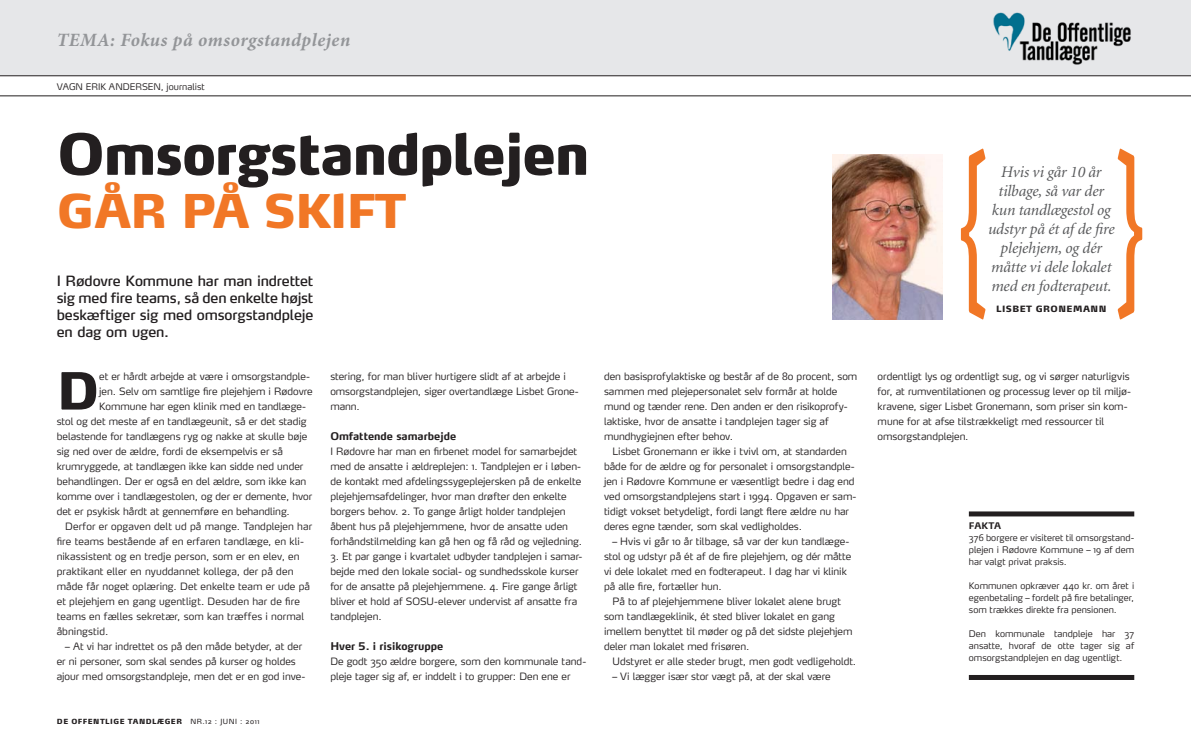
<style>
.page{position:relative;width:1191px;height:738px;background:#fff}
.page>*{position:absolute;margin:0;border:0;box-sizing:border-box;transform-origin:0 0}
.t1{font:900 56px "Max LF";color:#231f20}
.t2{font:900 50.6px "Max";color:#231f20}
.t3{font:900 46px "Max LF";letter-spacing:-.025em;color:#f17726}
.t4{font:italic 700 18.7px "Minion Pro";letter-spacing:.025em;color:#939598}
.t5{font:italic 16px/19px "Minion";letter-spacing:-.01em;color:#57585a;text-align:center}
.t6{font:14px/17px "Max";letter-spacing:-.01em;color:#231f20;text-align:justify}
.t7{font:700 10.5px "Max LF";color:#231f20}
.t8{font:300 10px/15px "Max";color:#231f20}
.t9{font:300 9px/12px "Max";letter-spacing:.005em;color:#231f20;text-align:justify}
.t10{font:700 9px "Max LF";letter-spacing:.005em;color:#231f20}
.t11{font:900 8.6px "Max LF";letter-spacing:.05em;color:#231f20}
.t12{font:900 7px "Max LF";letter-spacing:.07em;color:#231f20}
.s1{font-family:"Max";font-weight:400}
</style>
<div class="page">
<div style="left:0;top:0;width:1191px;height:76px;background:#e6e7e9"></div>
<hr style="left:0;top:95px;width:1191px;height:1px;background:#231f20">
<img style="left:990px;top:12px;width:144px;height:52px">
<div style="left:969px;top:511px;width:165px;height:5px;background:#231f20"></div>
<div style="left:969px;top:674px;width:165px;height:5px;background:#231f20"></div>
<img style="left:832px;top:154px;width:110px;height:165px">
<svg style="left:961px;top:148px;width:24px;height:171px"></svg>
<svg style="left:1117px;top:148px;width:25px;height:171px"></svg>
<h3 class="t4" style="left:57px;top:26px;width:295px">TEMA: Fokus på omsorgstandplejen</h3>
<p class="t9" style="left:57px;top:80px;width:41px">Vagn Erik</p>
<p class="t9" style="left:109px;top:80px;width:21px">Anderse</p>
<p class="t9" style="left:154px;top:80px;width:53px">n, journalist</p>
<h1 class="t1" style="left:57px;top:119px;width:534px">OMSORGSTANDPLEJEN</h1>
<h3 class="t3" style="left:57px;top:182px;width:351px">GÅR PÅ SKIFT</h3>
<h3 class="t6" style="left:57px;top:272px;width:258px">I Rødovre Kommune har man indrettet sig med fire teams, så den enkelte højst beskæftiger sig med omsorgstandpleje en dag om ugen.</h3>
<h2 class="t2" style="left:57px;top:359px;width:44px">D</h2>
<p class="t8" style="left:99px;top:368px;width:212px">et er hårdt arbejde at være i omsorgstandple-</p>
<p class="t8" style="left:99px;top:383px;width:215px">jen. Selv om samtlige fire plejehjem i Rødovre</p>
<p class="t8" style="left:99px;top:398px;width:208px">Kommune har egen klinik med en tandlæge-</p>
<p class="t8" style="left:57px;top:413px;width:251px">stol og det meste af en tandlægeunit, så er det stadig</p>
<p class="t8" style="left:57px;top:428px;width:252px">belastende for tandlægens ryg og nakke at skulle bøje</p>
<p class="t8" style="left:57px;top:443px;width:228px">sig ned over de ældre, fordi de eksempelvis er så</p>
<p class="t8" style="left:57px;top:458px;width:248px">krumryggede, at tandlægen ikke kan sidde ned under</p>
<p class="t8" style="left:57px;top:473px;width:251px">behandlingen. Der er også en del ældre, som ikke kan</p>
<p class="t8" style="left:57px;top:488px;width:257px">komme over i tandlægestolen, og der er demente, hvor</p>
<p class="t8" style="left:57px;top:503px;width:235px">det er psykisk hårdt at gennemføre en behandling.</p>
<p class="t8" style="left:65px;top:518px;width:248px">Derfor er opgaven delt ud på mange. Tandplejen har</p>
<p class="t8" style="left:57px;top:533px;width:249px">fire teams bestående af en erfaren tandlæge, en kli-</p>
<p class="t8" style="left:57px;top:548px;width:244px">nikassistent og en tredje person, som er en elev, en</p>
<p class="t8" style="left:57px;top:563px;width:238px">praktikant eller en nyuddannet kollega, der på den</p>
<p class="t8" style="left:57px;top:578px;width:255px">måde får noget oplæring. Det enkelte team er ude på</p>
<p class="t8" style="left:57px;top:593px;width:245px">et plejehjem en gang ugentligt. Desuden har de fire</p>
<p class="t8" style="left:57px;top:608px;width:249px">teams en fælles sekretær, som kan træffes i normal</p>
<p class="t8" style="left:57px;top:623px;width:53px">åbningstid.</p>
<p class="t8" style="left:57px;top:638px;width:250px;text-indent:8px">– At vi har indrettet os på den måde betyder, at der er ni personer, som skal sendes på kurser og holdes ajour med omsorgstandpleje, men det er en god inve-</p>
<p class="t12" style="left:57px;top:716px;width:204px">DE OFFENTLIGE TANDLÆGER <span class="s1">NR.12 : juni : 2011</span></p>
<p class="t8" style="left:330px;top:368px;width:250px">stering, for man bliver hurtigere slidt af at arbejde i omsorgstandplejen, siger overtandlæge Lisbet Grone&shy;mann.</p>
<p class="t7" style="left:330px;top:429px;width:127px">Omfattende samarbejde</p>
<p class="t8" style="left:330px;top:443px;width:253px">I Rødovre har man en firbenet model for samarbejdet med de ansatte i ældreplejen: 1. Tandplejen er i løben&shy;de kontakt med afdelingssygeplejersken på de enkelte plejehjemsafdelinger, hvor man drøfter den enkelte borgers behov. 2. To gange årligt holder tandplejen åbent hus på plejehjemmene, hvor de ansatte uden forhåndstilmelding kan gå hen og få råd og vejledning.</p>
<p class="t8" style="left:330px;top:548px;width:254px">3. Et par gange i kvartalet udbyder tandplejen i samar&shy;bejde med den lokale social- og sundhedsskole kurser for de ansatte på plejehjemmene. 4. Fire gange årligt bliver et hold af SOSU-elever undervist af ansatte fra tandplejen.</p>
<p class="t7" style="left:330px;top:639px;width:114px">Hver 5. i risikogruppe</p>
<p class="t8" style="left:330px;top:653px;width:257px">De godt 350 ældre borgere, som den kommunale tand&shy;pleje tager sig af, er inddelt i to grupper: Den ene er</p>
<p class="t8" style="left:604px;top:368px;width:255px">den basisprofylaktiske og består af de 80 procent, som sammen med plejepersonalet selv formår at holde mund og tænder rene. Den anden er den risikoprofy&shy;laktiske, hvor de ansatte i tandplejen tager sig af mundhygiejnen efter behov.</p>
<p class="t8" style="left:604px;top:443px;width:254px;text-indent:8px">Lisbet Gronemann er ikke i tvivl om, at standarden både for de ældre og for personalet i omsorgstandple&shy;jen i Rødovre Kommune er væsentligt bedre i dag end ved omsorgstandplejens start i 1994. Opgaven er sam&shy;tidigt vokset betydeligt, fordi langt flere ældre nu har deres egne tænder, som skal vedligholdes.</p>
<p class="t8" style="left:604px;top:533px;width:249px;text-indent:8px">– Hvis vi går 10 år tilbage, så var der kun tandlæge&shy;stol og udstyr på ét af de fire plejehjem, og dér måtte vi dele lokalet med en fodterapeut. I dag har vi klinik på alle fire, fortæller hun.</p>
<p class="t8" style="left:604px;top:593px;width:250px;text-indent:8px">På to af plejehjemmene bliver lokalet alene brugt som tandlægeklinik, ét sted bliver lokalet en gang imellem benyttet til møder og på det sidste plejehjem deler man lokalet med frisøren.</p>
<p class="t8" style="left:612px;top:653px;width:245px">Udstyret er alle steder brugt, men godt vedligeholdt.</p>
<p class="t8" style="left:612px;top:668px;width:220px">– Vi lægger især stor vægt på, at der skal være</p>
<h3 class="t5" style="left:988px;top:163px;width:128px">Hvis vi går 10 år tilbage, så var der kun tandlægestol og udstyr på ét af de fire plejehjem, og dér måtte vi dele lokalet med en fodterapeut.</h3>
<p class="t11" style="left:996px;top:303px;width:112px">LISBET GRONEMANN</p>
<p class="t8" style="left:877px;top:368px;width:255px">ordentligt lys og ordentligt sug, og vi sørger naturligvis for, at rumventilationen og processug lever op til miljø&shy;kravene, siger Lisbet Gronemann, som priser sin kom&shy;mune for at afse tilstrækkeligt med ressourcer til omsorgstandplejen.</p>
<p class="t10" style="left:969px;top:520px;width:34px">Fakta</p>
<p class="t9" style="left:969px;top:531px;width:167px">376 borgere er visiteret til omsorgstand&shy;plejen i Rødovre Kommune – 19 af dem har valgt privat praksis.</p>
<p class="t9" style="left:969px;top:579px;width:167px">Kommunen opkræver 440 kr. om året i egenbetaling – fordelt på fire betalinger, som trækkes direkte fra pensionen.</p>
<p class="t9" style="left:969px;top:627px;width:167px">Den kommunale tandpleje har 37 ansatte, hvoraf de otte tager sig af omsorgstandplejen en dag ugentligt.</p>
</div>
